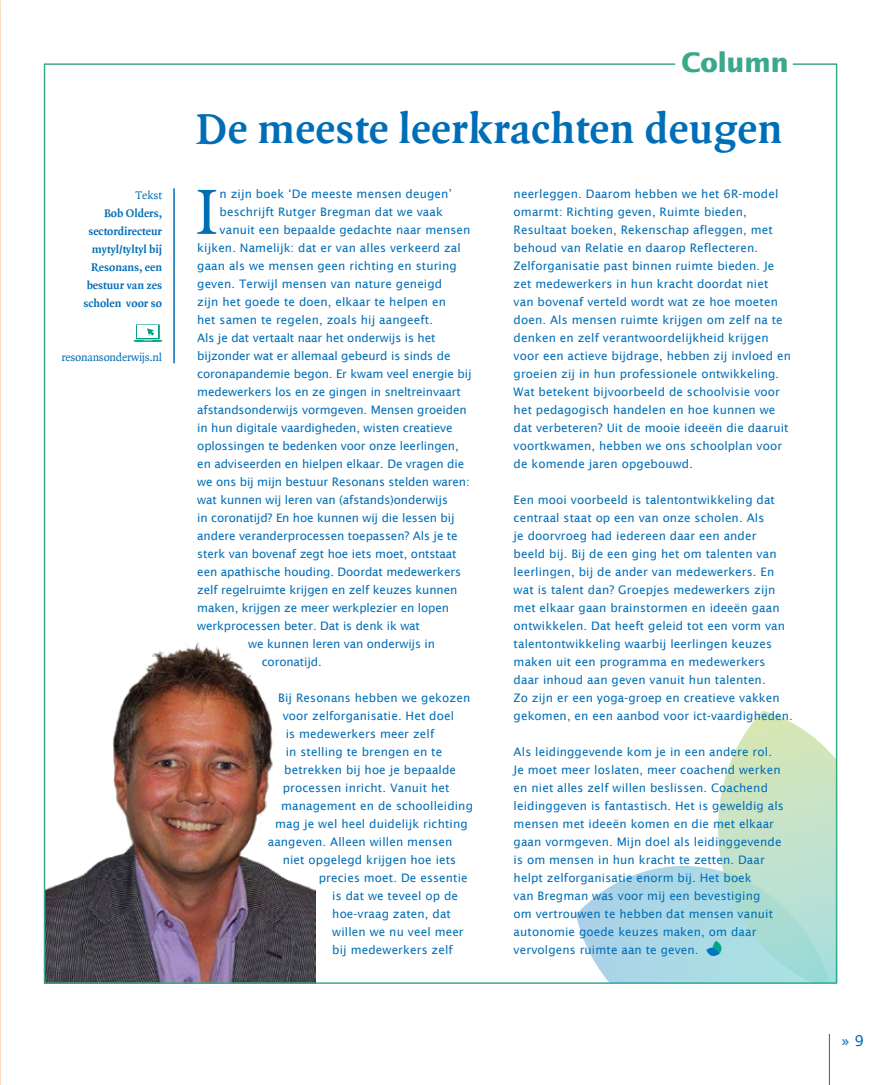
<style>
.page{position:relative;width:893px;height:1085px;background:#fff}
.page>*{position:absolute;margin:0;border:0;box-sizing:border-box;transform-origin:0 0}
.t1{font:68.55px "Quadraat";color:#006eb7}
.t2{font:700 45px "Quadraat";letter-spacing:.01em;color:#006eb7}
.t3{font:700 27px "Lucida Sans";color:#3aa88a}
.t4{font:15px "Lucida Sans";color:#006eb7}
.t5{font:700 12px/18px "Quadraat";color:#006eb7;text-align:right}
.t6{font:12px "Quadraat";letter-spacing:-.02em;color:#006eb7}
.t7{font:11.7px/18px "Lucida Sans";letter-spacing:.01em;color:#006eb7}
.t8{font:11.7px "Lucida Sans";letter-spacing:-.01em;color:#006eb7}
</style>
<div class="page">
<hr style="left:829px;top:1033px;width:1px;height:51px;background:#006eb7">
<img style="left:47px;top:642px;width:269px;height:338px">
<svg style="left:134px;top:326px;width:28px;height:16px"></svg>
<hr style="left:173px;top:188px;width:2px;height:175px;background:#006eb7">
<svg style="left:576px;top:710px;width:261px;height:271px"></svg>
<p class="t6" style="left:135px;top:189px;width:28px">Tekst</p>
<p class="t5" style="left:83px;top:204px;width:80px">Bob Olders, sectordirecteur mytyl/tyltyl bij<br>Resonans, een bestuur van zes scholen voor so</p>
<p class="t6" style="left:61px;top:351px;width:102px">resonansonderwijs.nl</p>
<h3 class="t3" style="left:681px;top:46px;width:109px">Column</h3>
<h2 class="t2" style="left:196px;top:106px;width:588px">De meeste leerkrachten deugen</h2>
<h1 class="t1" style="left:196px;top:176px;width:23px">I</h1>
<p class="t7" style="left:220px;top:185px;width:234px">n zijn boek ‘De meeste mensen deugen’</p>
<p class="t7" style="left:220px;top:203px;width:225px">beschrijft Rutger Bregman dat we vaak</p>
<p class="t7" style="left:220px;top:221px;width:252px">vanuit een bepaalde gedachte naar mensen</p>
<p class="t7" style="left:197px;top:239px;width:265px">kijken. Namelijk: dat er van alles verkeerd zal</p>
<p class="t7" style="left:197px;top:256px;width:261px">gaan als we mensen geen richting en sturing</p>
<p class="t7" style="left:197px;top:274px;width:246px">geven. Terwijl mensen van nature geneigd</p>
<p class="t7" style="left:197px;top:292px;width:250px">zijn het goede te doen, elkaar te helpen en</p>
<p class="t7" style="left:197px;top:310px;width:237px">het samen te regelen, zoals hij aangeeft.</p>
<p class="t8" style="left:197px;top:331px;width:240px">Als je dat vertaalt naar het onderwijs is het</p>
<p class="t8" style="left:197px;top:349px;width:255px">bijzonder wat er allemaal gebeurd is sinds de</p>
<p class="t8" style="left:197px;top:367px;width:276px">coronapandemie begon. Er kwam veel energie bij</p>
<p class="t8" style="left:197px;top:385px;width:265px">medewerkers los en ze gingen in sneltreinvaart</p>
<p class="t8" style="left:197px;top:403px;width:271px">afstandsonderwijs vormgeven. Mensen groeiden</p>
<p class="t8" style="left:197px;top:421px;width:257px">in hun digitale vaardigheden, wisten creatieve</p>
<p class="t8" style="left:197px;top:439px;width:263px">oplossingen te bedenken voor onze leerlingen,</p>
<p class="t8" style="left:197px;top:457px;width:268px">en adviseerden en hielpen elkaar. De vragen die</p>
<p class="t8" style="left:197px;top:475px;width:274px">we ons bij mijn bestuur Resonans stelden waren:</p>
<p class="t8" style="left:197px;top:493px;width:252px">wat kunnen wij leren van (afstands)onderwijs</p>
<p class="t8" style="left:197px;top:511px;width:259px">in coronatijd? En hoe kunnen wij die lessen bij</p>
<p class="t8" style="left:197px;top:529px;width:262px">andere veranderprocessen toepassen? Als je te</p>
<p class="t8" style="left:197px;top:547px;width:261px">sterk van bovenaf zegt hoe iets moet, ontstaat</p>
<p class="t8" style="left:197px;top:565px;width:265px">een apathische houding. Doordat medewerkers</p>
<p class="t8" style="left:197px;top:583px;width:262px">zelf regelruimte krijgen en zelf keuzes kunnen</p>
<p class="t8" style="left:197px;top:601px;width:253px">maken, krijgen ze meer werkplezier en lopen</p>
<p class="t8" style="left:197px;top:619px;width:224px">werkprocessen beter. Dat is denk ik wat</p>
<p class="t8" style="left:248px;top:637px;width:188px">we kunnen leren van onderwijs in</p>
<p class="t8" style="left:262px;top:655px;width:62px">coronatijd.</p>
<p class="t7" style="left:278px;top:688px;width:193px">Bij Resonans hebben we gekozen</p>
<p class="t7" style="left:283px;top:706px;width:173px">voor zelforganisatie. Het doel</p>
<p class="t7" style="left:286px;top:724px;width:150px">is medewerkers meer zelf</p>
<p class="t7" style="left:286px;top:742px;width:158px">in stelling te brengen en te</p>
<p class="t7" style="left:284px;top:760px;width:173px">betrekken bij hoe je bepaalde</p>
<p class="t7" style="left:283px;top:778px;width:168px">processen inricht. Vanuit het</p>
<p class="t7" style="left:281px;top:796px;width:193px">management en de schoolleiding</p>
<p class="t7" style="left:275px;top:814px;width:194px">mag je wel heel duidelijk richting</p>
<p class="t7" style="left:268px;top:832px;width:186px">aangeven. Alleen willen mensen</p>
<p class="t7" style="left:283px;top:850px;width:175px">niet opgelegd krijgen hoe iets</p>
<p class="t7" style="left:319px;top:868px;width:150px">precies moet. De essentie</p>
<p class="t7" style="left:332px;top:886px;width:127px">is dat we teveel op de</p>
<p class="t7" style="left:332px;top:904px;width:120px">hoe-vraag zaten, dat</p>
<p class="t7" style="left:332px;top:922px;width:133px">willen we nu veel meer</p>
<p class="t7" style="left:332px;top:940px;width:122px">bij medewerkers zelf</p>
<p class="t7" style="left:514px;top:184px;width:279px">neerleggen. Daarom hebben we het 6R-model omarmt: Richting geven, Ruimte bieden, Resultaat boeken, Rekenschap afleggen, met behoud van Relatie en daarop Reflecteren.<br>Zelforganisatie past binnen ruimte bieden. Je zet medewerkers in hun kracht doordat niet van bovenaf verteld wordt wat ze hoe moeten doen. Als mensen ruimte krijgen om zelf na te denken en zelf verantwoordelijkheid krijgen voor een actieve bijdrage, hebben zij invloed en groeien zij in hun professionele ontwikkeling.<br>Wat betekent bijvoorbeeld de schoolvisie voor het pedagogisch handelen en hoe kunnen we dat verbeteren? Uit de mooie ideeën die daaruit voortkwamen, hebben we ons schoolplan voor de komende jaren opgebouwd.</p>
<p class="t7" style="left:514px;top:490px;width:281px">Een mooi voorbeeld is talentontwikkeling dat centraal staat op een van onze scholen. Als<br>je doorvroeg had iedereen daar een ander<br>beeld bij. Bij de een ging het om talenten van leerlingen, bij de ander van medewerkers. En wat is talent dan? Groepjes medewerkers zijn met elkaar gaan brainstormen en ideeën gaan ontwikkelen. Dat heeft geleid tot een vorm van talentontwikkeling waarbij leerlingen keuzes maken uit een programma en medewerkers daar inhoud aan geven vanuit hun talenten.<br>Zo zijn er een yoga-groep en creatieve vakken gekomen, en een aanbod voor ict-vaardigheden.</p>
<p class="t7" style="left:514px;top:742px;width:272px">Als leidinggevende kom je in een andere rol.<br>Je moet meer loslaten, meer coachend werken en niet alles zelf willen beslissen. Coachend leidinggeven is fantastisch. Het is geweldig als mensen met ideeën komen en die met elkaar gaan vormgeven. Mijn doel als leidinggevende is om mensen in hun kracht te zetten. Daar helpt zelforganisatie enorm bij. Het boek<br>van Bregman was voor mij een bevestiging<br>om vertrouwen te hebben dat mensen vanuit autonomie goede keuzes maken, om daar vervolgens ruimte aan te geven.</p>
<p class="t4" style="left:842px;top:1031px;width:24px">» 9</p>
</div>
